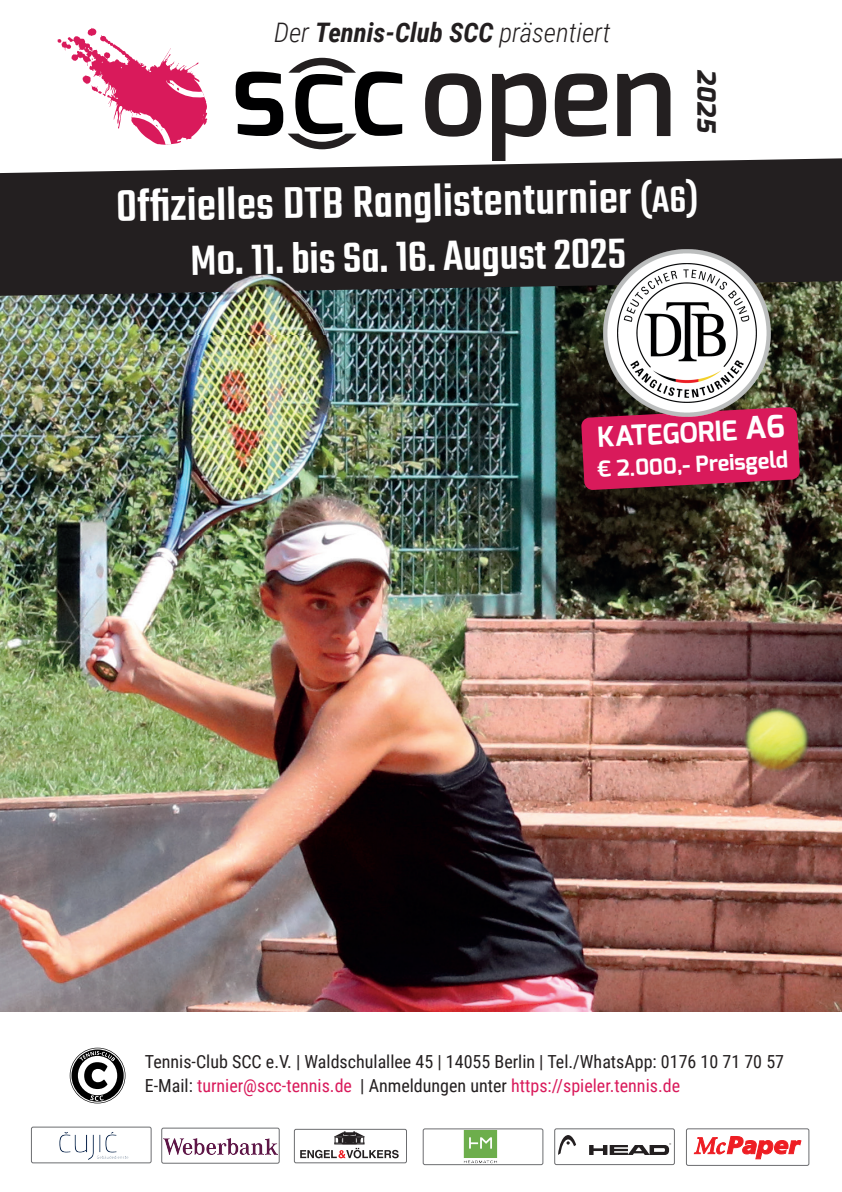
<style>
.page{position:relative;width:842px;height:1192px;background:#fff}
.page>*{position:absolute;margin:0;border:0;box-sizing:border-box;transform-origin:0 0}
.t1{font:600 117px "Exo";color:#231f20}
.t2{font:500 48.6px "Teko";color:#fff}
.t3{font:500 46.2px "Teko";color:#fff}
.t4{font:700 27.65px "Exo";color:#fff}
.t5{font:italic 300 26.9px "Roboto Condensed";color:#231f20}
.t6{font:italic 800 25.1px "Exo";color:#231f20}
.t7{font:700 22px "Exo";color:#fff}
.t8{font:18px/24.4px "Roboto Condensed";color:#231f20}
.s1{font-weight:700}
.s2{font-size:40.3px}
.s3{font-size:30.85px}
.s4{color:#d91a5b}
</style>
<div class="page">
<svg style="left:236px;top:58px;width:166px;height:91px"></svg>
<img style="left:0;top:296px;width:842px;height:716px">
<img style="left:736px;top:700px;width:80px;height:84px">
<svg style="left:0;top:158px;width:842px;height:138px;background:#343131"></svg>
<svg style="left:581px;top:407px;width:219px;height:83px;background:#c61b54"></svg>
<img style="left:44px;top:240px;width:388px;height:95px">
<img style="left:604px;top:250px;width:166px;height:166px">
<svg style="left:300px;top:1132px;width:99px;height:26px"></svg>
<div style="left:294px;top:1129px;width:112px;height:34px;border:1px solid #6c6d70;border-radius:2px"></div>
<div style="left:423px;top:1129px;width:120px;height:36px;border:1px solid #6c6d70;border-radius:2px"></div>
<div style="left:555px;top:1129px;width:119px;height:36px;border:1px solid #6c6d70;border-radius:2px"></div>
<svg style="left:558px;top:1135px;width:18px;height:20px"></svg>
<svg style="left:589px;top:1143px;width:82px;height:12px"></svg>
<div style="left:162px;top:1128px;width:117px;height:35px;border:1px solid #6c6d70;border-radius:2px"></div>
<div style="left:31px;top:1127px;width:120px;height:36px;border:1px solid #6c6d70;border-radius:2px"></div>
<img style="left:164px;top:1138px;width:113px;height:16px">
<div style="left:686px;top:1129px;width:123px;height:36px;border:1px solid #6c6d70;border-radius:2px"></div>
<svg style="left:694px;top:1136px;width:107px;height:23px"></svg>
<img style="left:463px;top:1130px;width:34px;height:35px">
<img style="left:57px;top:1128px;width:72px;height:34px">
<svg style="left:57px;top:28px;width:150px;height:117px"></svg>
<svg style="left:70px;top:1048px;width:55px;height:55px"></svg>
<h3 class="t5" style="left:274px;top:13px;width:338px">Der <span class="s1">Tennis-Club SCC</span> präsentiert</h3>
<h1 class="t1" style="left:420px;top:19px;width:257px">open</h1>
<h3 class="t6" style="left:723px;top:69px;width:65px;rotate:90deg">2025</h3>
<h2 class="t2" style="left:116px;top:178px;width:584px;rotate:-1deg">Offi zielles DTB Ranglistenturnier <span class="s2">(A6)</span></h2>
<h3 class="t3" style="left:190px;top:234px;width:437px;rotate:-1deg">Mo. 11. bis Sa. 16. August 2025</h3>
<h3 class="t4" style="left:596px;top:420px;width:189px;rotate:-3deg">KATEGORIE <span class="s3">A6</span></h3>
<p class="t7" style="left:597px;top:455px;width:192px;rotate:-3deg">€ 2.000,- Preisgeld</p>
<p class="t8" style="left:145px;top:1048px;width:641px">Tennis-Club SCC e.V. | Waldschulallee 45 | 14055 Berlin | Tel./WhatsApp: 0176 10 71 70 57<br>E-Mail: <span class="s4">turnier@scc-tennis.de</span> | Anmeldungen unter <span class="s4">https://spieler.tennis.de</span></p>
</div>
